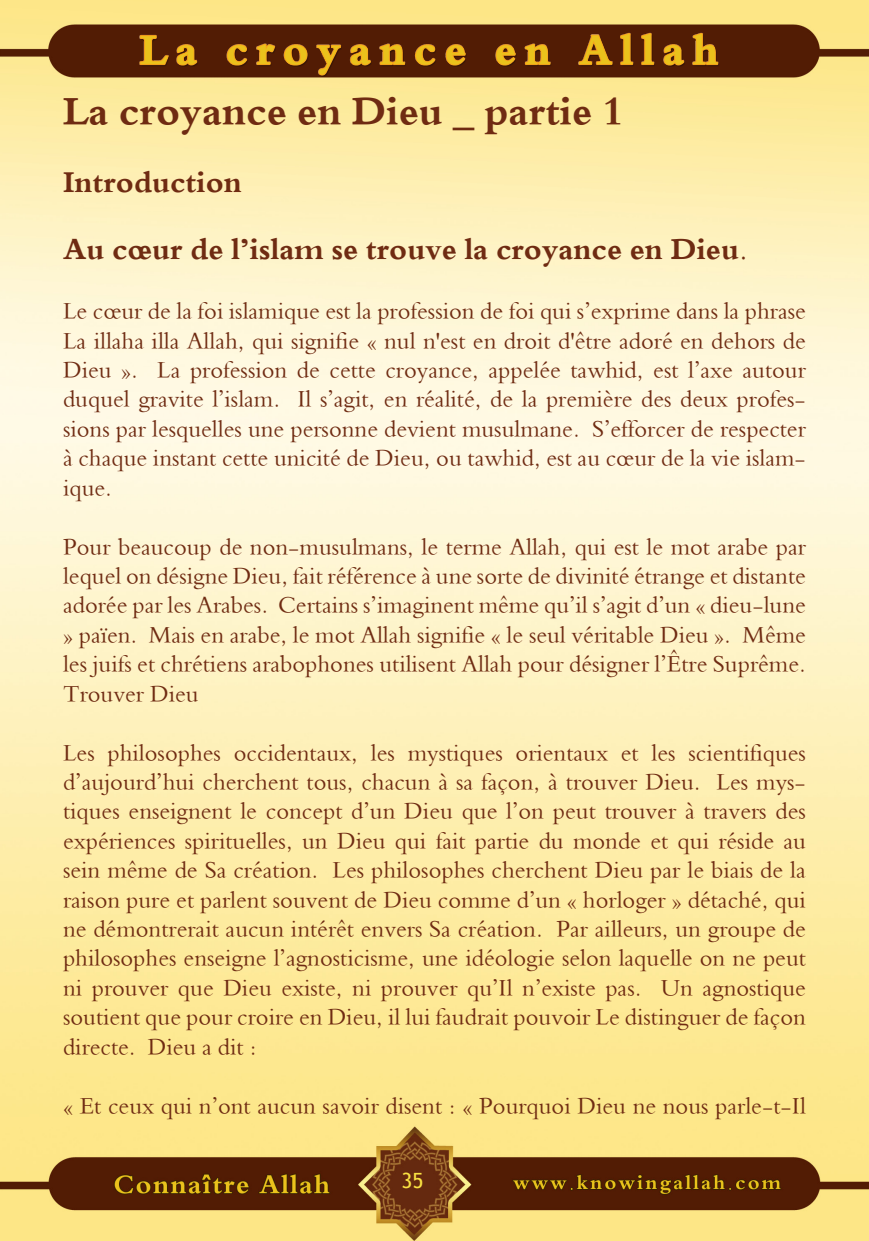
<style>
.page{position:relative;width:869px;height:1241px;background:#fff}
.page>*{position:absolute;margin:0;border:0;box-sizing:border-box;transform-origin:0 0}
.t1{font:700 42px "Traditional Arabic";color:#6f2b12}
.t2{font:700 31.5px "Traditional Arabic";color:#6f2b12}
.t3{font:24.5px/29.4px "Traditional Arabic";color:#6f2b12;text-align:justify}
.t4{font:21px "Trebuchet MS";color:#f9e242}
</style>
<div class="page">
<img style="left:0;top:0;width:868px;height:1240px">
<img style="left:131px;top:17px;width:592px;height:71px">
<p class="t1" style="left:63px;top:88px;width:561px">La croyance en Dieu _ partie 1</p>
<p class="t2" style="left:63px;top:165px;width:180px">Introduction</p>
<p class="t2" style="left:63px;top:232px;width:686px">Au cœur de l’islam se trouve la croyance en Dieu.</p>
<p class="t3" style="left:63px;top:299px;width:744px">Le cœur de la foi islamique est la profession de foi qui s’exprime dans la phrase La illaha illa Allah, qui signifie « nul n'est en droit d'être adoré en dehors de Dieu ». La profession de cette croyance, appelée tawhid, est l’axe autour duquel gravite l’islam. Il s’agit, en réalité, de la première des deux profes&shy;sions par lesquelles une personne devient musulmane. S’efforcer de respecter à chaque instant cette unicité de Dieu, ou tawhid, est au cœur de la vie islam&shy;ique.</p>
<p class="t3" style="left:63px;top:534px;width:744px">Pour beaucoup de non-musulmans, le terme Allah, qui est le mot arabe par lequel on désigne Dieu, fait référence à une sorte de divinité étrange et distante adorée par les Arabes. Certains s’imaginent même qu’il s’agit d’un « dieu-lune » païen. Mais en arabe, le mot Allah signifie « le seul véritable Dieu ». Même les juifs et chrétiens arabophones utilisent Allah pour désigner l’Être Suprême.</p>
<p class="t3" style="left:63px;top:681px;width:137px">Trouver Dieu</p>
<p class="t3" style="left:63px;top:740px;width:744px">Les philosophes occidentaux, les mystiques orientaux et les scientifiques d’aujourd’hui cherchent tous, chacun à sa façon, à trouver Dieu. Les mys&shy;tiques enseignent le concept d’un Dieu que l’on peut trouver à travers des expériences spirituelles, un Dieu qui fait partie du monde et qui réside au sein même de Sa création. Les philosophes cherchent Dieu par le biais de la raison pure et parlent souvent de Dieu comme d’un « horloger » détaché, qui ne démontrerait aucun intérêt envers Sa création. Par ailleurs, un groupe de philosophes enseigne l’agnosticisme, une idéologie selon laquelle on ne peut ni prouver que Dieu existe, ni prouver qu’Il n’existe pas. Un agnostique soutient que pour croire en Dieu, il lui faudrait pouvoir Le distinguer de façon directe. Dieu a dit :</p>
<p class="t3" style="left:63px;top:1093px;width:744px">« Et ceux qui n’ont aucun savoir disent : « Pourquoi Dieu ne nous parle-t-Il</p>
<p class="t4" style="left:401px;top:1168px;width:24px">35</p>
</div>
